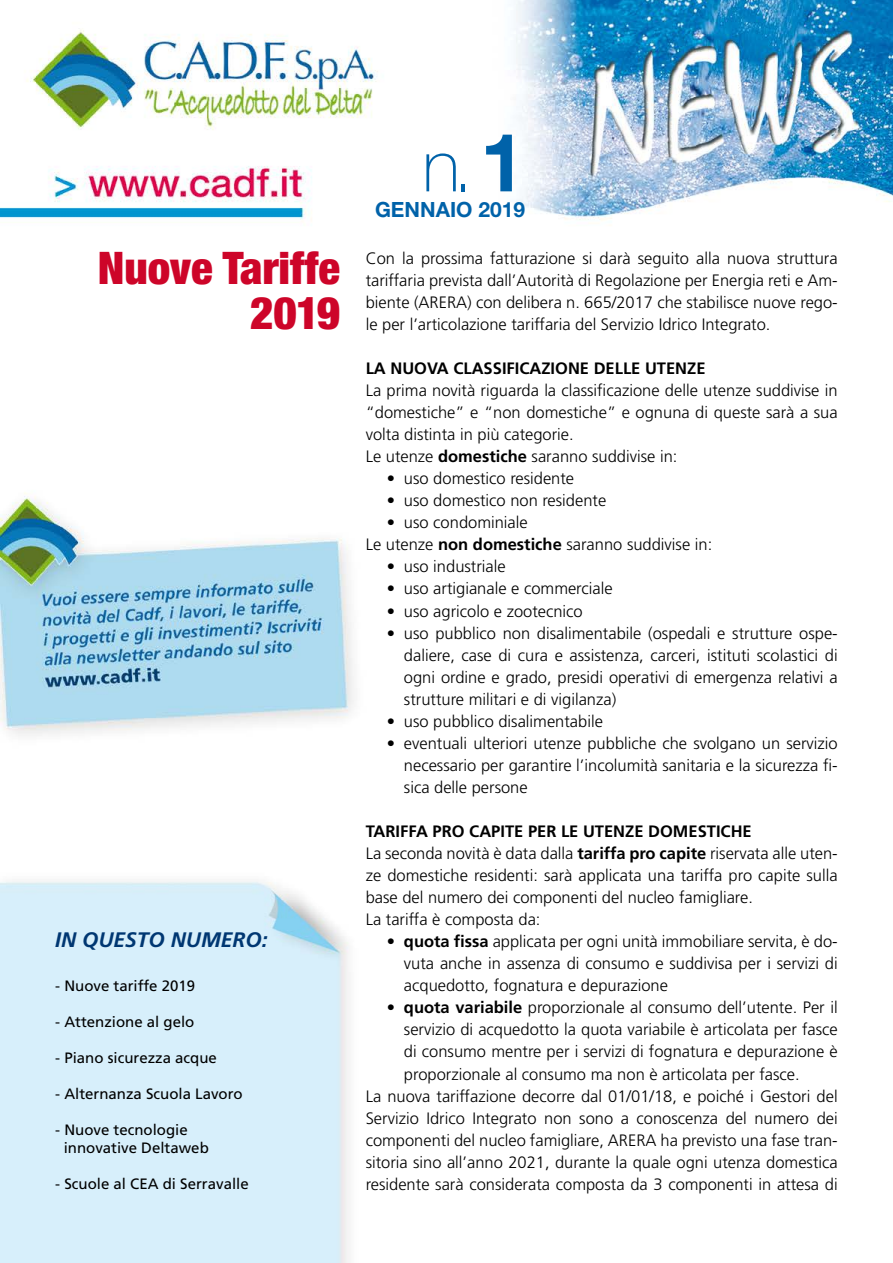
<style>
.page{position:relative;width:893px;height:1263px;background:#fff}
.page>*{position:absolute;margin:0;border:0;box-sizing:border-box;transform-origin:0 0}
.t1{font:100 72px "Helvetica Neue";color:#0062a9}
.t2{font:900 condensed 45px/45px "Helvetica Neue";color:#cd0529;text-align:right}
.t3{font:italic 700 21px "Frutiger";color:#003772}
.t4{font:700 21px "Helvetica Neue";color:#0062a9}
.t5{font:300 16.5px/22px "Frutiger";color:#000;text-align:justify}
.t6{font:700 16.5px "Frutiger";color:#000}
.t7{font:15px/18px "Frutiger";color:#000}
.s1{font-weight:700;font-size:81px}
.s2{font-weight:700}
</style>
<div class="page">
<img style="left:0;top:0;width:893px;height:736px">
<h2 class="t2" style="left:98px;top:244px;width:244px">Nuove Tariffe<br>2019</h2>
<p class="t3" style="left:55px;top:927px;width:214px">IN QUESTO NUMERO:</p>
<p class="t7" style="left:55px;top:976px;width:141px">- Nuove tariffe 2019</p>
<p class="t7" style="left:55px;top:1012px;width:141px">- Attenzione al gelo</p>
<p class="t7" style="left:55px;top:1048px;width:163px">- Piano sicurezza acque</p>
<p class="t7" style="left:55px;top:1084px;width:189px">- Alternanza Scuola Lavoro</p>
<p class="t7" style="left:64px;top:1120px;width:147px;text-indent:-9px">- Nuove tecnologie innovative Deltaweb</p>
<p class="t7" style="left:55px;top:1174px;width:195px">- Scuole al CEA di Serravalle</p>
<h1 class="t1" style="left:422px;top:125px;width:104px">n.<span class="s1">1</span></h1>
<p class="t4" style="left:375px;top:196px;width:152px">GENNAIO 2019</p>
<p class="t5" style="left:366px;top:247px;width:474px">Con la prossima fatturazione si darà seguito alla nuova struttura tariffaria prevista dall’Autorità di Regolazione per Energia reti e Am&shy;biente (ARERA) con delibera n. 665/2017 che stabilisce nuove rego&shy;le per l’articolazione tariffaria del Servizio Idrico Integrato.</p>
<p class="t6" style="left:366px;top:359px;width:341px">LA NUOVA CLASSIFICAZIONE DELLE UTENZE</p>
<p class="t5" style="left:366px;top:379px;width:473px;text-align:left">La prima novità riguarda la classificazione delle utenze suddivise in “domestiche” e “non domestiche” e ognuna di queste sarà a sua volta distinta in più categorie.<br>Le utenze <span class="s2">domestiche</span> saranno suddivise in:</p>
<p class="t5" style="left:387px;top:467px;width:189px">• uso domestico residente</p>
<p class="t5" style="left:387px;top:489px;width:221px">• uso domestico non residente</p>
<p class="t5" style="left:366px;top:512px;width:348px;text-indent:21px">• uso condominiale<br>Le utenze <span class="s2">non domestiche</span> saranno suddivise in:</p>
<p class="t5" style="left:387px;top:556px;width:120px">• uso industriale</p>
<p class="t5" style="left:387px;top:578px;width:227px">• uso artigianale e commerciale</p>
<p class="t5" style="left:387px;top:600px;width:197px">• uso agricolo e zootecnico</p>
<p class="t5" style="left:404px;top:622px;width:435px;text-indent:-17px">• uso pubblico non disalimentabile (ospedali e strutture ospe&shy;daliere, case di cura e assistenza, carceri, istituti scolastici di ogni ordine e grado, presidi operativi di emergenza relativi a strutture militari e di vigilanza)</p>
<p class="t5" style="left:387px;top:710px;width:217px">• uso pubblico disalimentabile</p>
<p class="t5" style="left:404px;top:732px;width:435px;text-indent:-17px">• eventuali ulteriori utenze pubbliche che svolgano un servizio necessario per garantire l’incolumità sanitaria e la sicurezza fi&shy;sica delle persone</p>
<p class="t5" style="left:366px;top:820px;width:474px;text-align:left"><span class="s2">TARIFFA PRO CAPITE PER LE UTENZE DOMESTICHE<br></span>La seconda novità è data dalla <span class="s2">tariffa pro capite</span> riservata alle uten&shy;ze domestiche residenti: sarà applicata una tariffa pro capite sulla base del numero dei componenti del nucleo famigliare.<br>La tariffa è composta da:</p>
<p class="t5" style="left:404px;top:930px;width:435px;text-indent:-17px">• <span class="s2">quota fissa</span> applicata per ogni unità immobiliare servita, è do&shy;vuta anche in assenza di consumo e suddivisa per i servizi di acquedotto, fognatura e depurazione</p>
<p class="t5" style="left:387px;top:996px;width:452px">• <span class="s2">quota variabile</span> proporzionale al consumo dell’utente. Per il</p>
<p class="t5" style="left:404px;top:1019px;width:435px">servizio di acquedotto la quota variabile è articolata per fasce</p>
<p class="t5" style="left:404px;top:1041px;width:435px">di consumo mentre per i servizi di fognatura e depurazione è</p>
<p class="t5" style="left:404px;top:1063px;width:397px">proporzionale al consumo ma non è articolata per fasce.</p>
<p class="t5" style="left:366px;top:1085px;width:473px">La nuova tariffazione decorre dal 01/01/18, e poiché i Gestori del</p>
<p class="t5" style="left:366px;top:1107px;width:474px">Servizio Idrico Integrato non sono a conoscenza del numero dei</p>
<p class="t5" style="left:366px;top:1129px;width:474px">componenti del nucleo famigliare, ARERA ha previsto una fase tran-</p>
<p class="t5" style="left:366px;top:1151px;width:473px">sitoria sino all’anno 2021, durante la quale ogni utenza domestica</p>
<p class="t5" style="left:366px;top:1173px;width:474px">residente sarà considerata composta da 3 componenti in attesa di</p>
</div>
